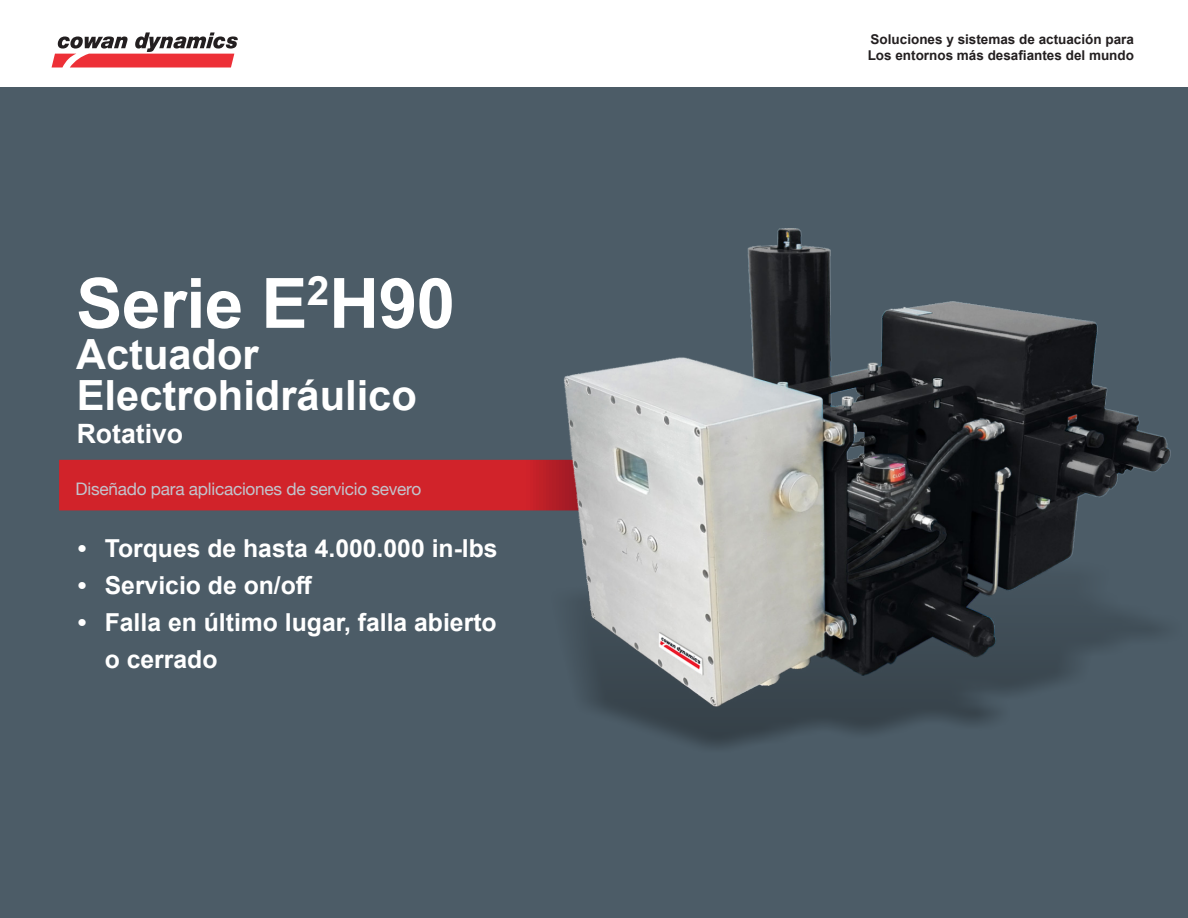
<style>
.page{position:relative;width:1188px;height:918px;background:#fff}
.page>*{position:absolute;margin:0;border:0;box-sizing:border-box;transform-origin:0 0}
.t1{font:700 69.45px "Arial";letter-spacing:-.01em;color:#fff}
.t2{font:700 41.7px/41.2px "Arial";color:#fff}
.t3{font:700 26.7px "Arial";color:#fff}
.t4{font:700 24.75px/37.2px "Arial";color:#fff}
.t5{font:17.25px "Helvetica Neue";letter-spacing:-.015em;color:#c2c4cc}
.t6{font:700 13.5px/16.2px "Arial";color:#231f20}
</style>
<div class="page">
<svg style="left:52px;top:32px;width:186px;height:36px"></svg>
<div style="left:0;top:87px;width:1188px;height:831px;background:#4c5c67"></div>
<svg style="left:59px;top:459px;width:489px;height:52px;background:#cc242b"></svg>
<img style="left:548px;top:228px;width:623px;height:520px">
<p class="t1" style="left:76px;top:254px;width:380px">Serie E<sup>2</sup>H90</p>
<p class="t2" style="left:76px;top:334px;width:342px">Actuador<br>Electrohidráulico</p>
<p class="t3" style="left:77px;top:415px;width:108px">Rotativo</p>
<p class="t5" style="left:76px;top:478px;width:347px">Diseñado para aplicaciones de servicio severo</p>
<p class="t4" style="left:78px;top:530px;width:421px">• Torques de hasta 4.000.000 in-lbs</p>
<p class="t4" style="left:78px;top:567px;width:236px">• Servicio de on/off</p>
<p class="t4" style="left:105px;top:604px;width:393px;text-indent:-27px">• Falla en último lugar, falla abierto o cerrado</p>
<p class="t6" style="left:868px;top:31px;width:268px">Soluciones y sistemas de actuación para<br>Los entornos más desafiantes del mundo</p>
</div>
